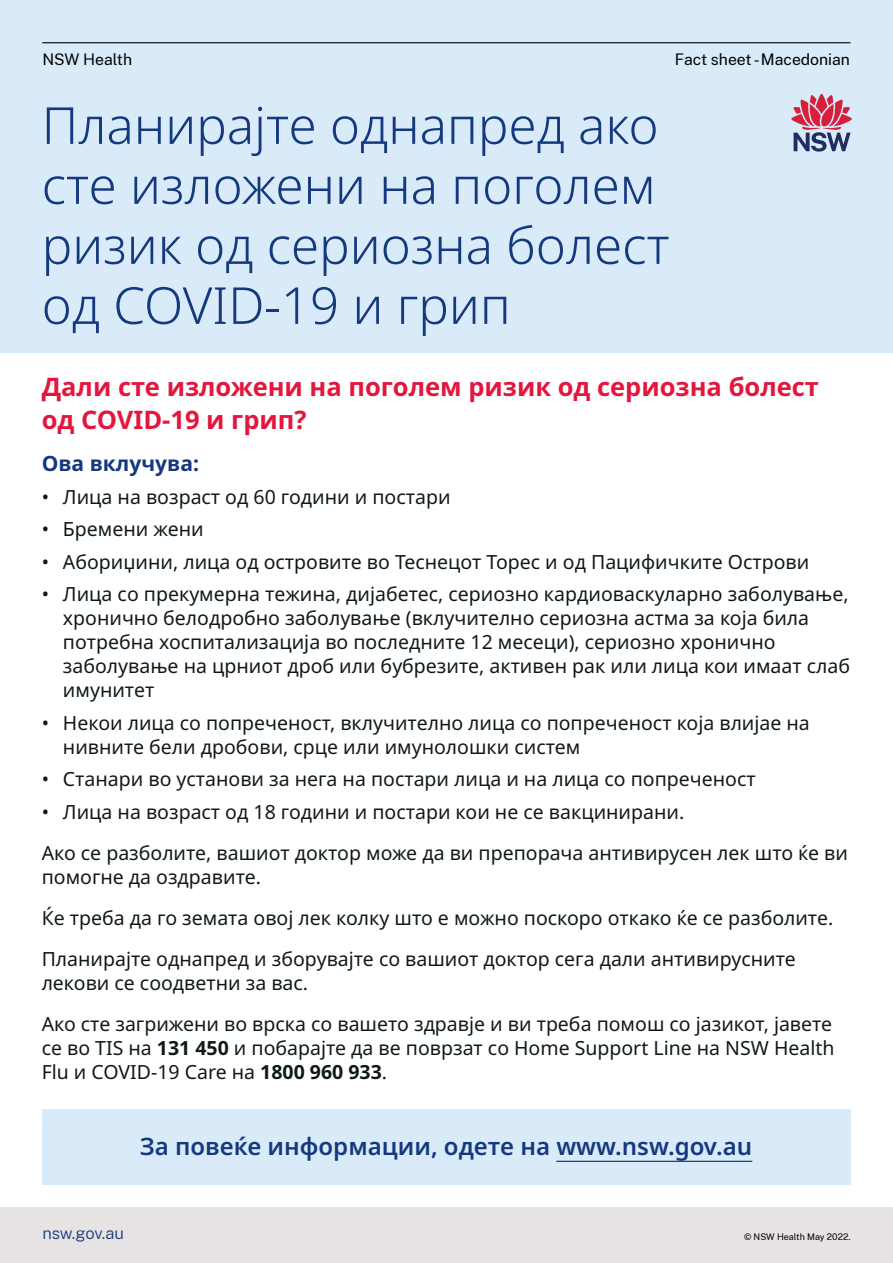
<style>
.page{position:relative;width:893px;height:1263px;background:#fff}
.page>*{position:absolute;margin:0;border:0;box-sizing:border-box;transform-origin:0 0}
.t1{font:300 51px/60px "Noto Sans";color:#15397f}
.t2{font:700 25.5px/33px "Noto Sans";color:#e3173e}
.More-Info{font:600 24px "Noto Sans";color:#15397f}
.t3{font:700 21px "Noto Sans";color:#15397f}
.Body{font:19.5px/24px "Noto Sans";color:#0f1a18}
.t4{font:300 16.5px "Public Sans";letter-spacing:-.01em;color:#15397f}
.t5{font:15.75px "Public Sans";color:#000}
.t6{font:9px "Public Sans";color:#000}
.s1{font-weight:700}
</style>
<div class="page">
<div style="left:0;top:0;width:893px;height:353px;background:#d9ebf9"></div>
<hr style="left:42px;top:42px;width:808px;height:1px;background:#000">
<svg style="left:791px;top:94px;width:61px;height:58px"></svg>
<div style="left:42px;top:1109px;width:808px;height:76px;background:#d9ebf9"></div>
<hr style="left:556px;top:1161px;width:196px;height:1px;background:#15397f">
<div style="left:0;top:1208px;width:893px;height:55px;background:#e7e3e2"></div>
<p class="t5" style="left:42px;top:48px;width:91px">NSW Health</p>
<p class="t5" style="left:675px;top:48px;width:177px">Fact sheet - Macedonian</p>
<h1 class="t1" style="left:42px;top:97px;width:629px">Планираjте однапред ако сте изложени на поголем ризик од сериозна болест од COVID-19 и грип</h1>
<h2 class="t2" style="left:42px;top:370px;width:779px">Дали сте изложени на поголем ризик од сериозна болест од COVID-19 и грип?</h2>
<h3 class="t3" style="left:42px;top:449px;width:159px">Ова вклучува:</h3>
<p class="Body" style="left:42px;top:485px;width:410px">• Лица на возраст од 60 години и постари</p>
<p class="Body" style="left:42px;top:517px;width:164px">• Бремени жени</p>
<p class="Body" style="left:42px;top:550px;width:769px">• Абориџини, лица од островите во Теснецот Торес и од Пацифичките Острови</p>
<p class="Body" style="left:63px;top:582px;width:788px;text-indent:-21px">• Лица со прекумерна тежина, диjабетес, сериозно кардиоваскуларно заболување, хронично белодробно заболување (вклучително сериозна астма за коjа била потребна хоспитализациjа во последните 12 месеци), сериозно хронично заболување на црниот дроб или бубрезите, активен рак или лица кои имаат слаб имунитет</p>
<p class="Body" style="left:63px;top:711px;width:748px;text-indent:-21px">• Некои лица со попреченост, вклучително лица со попреченост коjа влиjае на нивните бели дробови, срце или имунолошки систем</p>
<p class="Body" style="left:42px;top:767px;width:715px">• Станари во установи за нега на постари лица и на лица со попреченост</p>
<p class="Body" style="left:42px;top:800px;width:644px">• Лица на возраст од 18 години и постари кои не се вакцинирани.</p>
<p class="Body" style="left:42px;top:841px;width:808px">Ако се разболите, вашиот доктор може да ви препорача антивирусен лек што ќе ви помогне да оздравите.</p>
<p class="Body" style="left:42px;top:906px;width:793px">Ќе треба да го земата овоj лек колку што е можно поскоро откако ќе се разболите.</p>
<p class="Body" style="left:42px;top:947px;width:756px">Планираjте однапред и зборуваjте со вашиот доктор сега дали антивирусните лекови се соодветни за вас.</p>
<p class="Body" style="left:42px;top:1012px;width:794px;text-align:justify">Ако сте загрижени во врска со вашето здравjе и ви треба помош со jазикот, jавете се во TIS на <span class="s1">131 450</span> и побараjте да ве поврзат со Home Support Line на NSW Health Flu и COVID-19 Care на <span class="s1">1800 960 933</span>.</p>
<p class="More-Info" style="left:140px;top:1130px;width:614px">За повеќе информации, одете на www.nsw.gov.au</p>
<p class="t4" style="left:43px;top:1222px;width:83px">nsw.gov.au</p>
<p class="t6" style="left:744px;top:1230px;width:108px">© NSW Health May 2022.</p>
</div>
